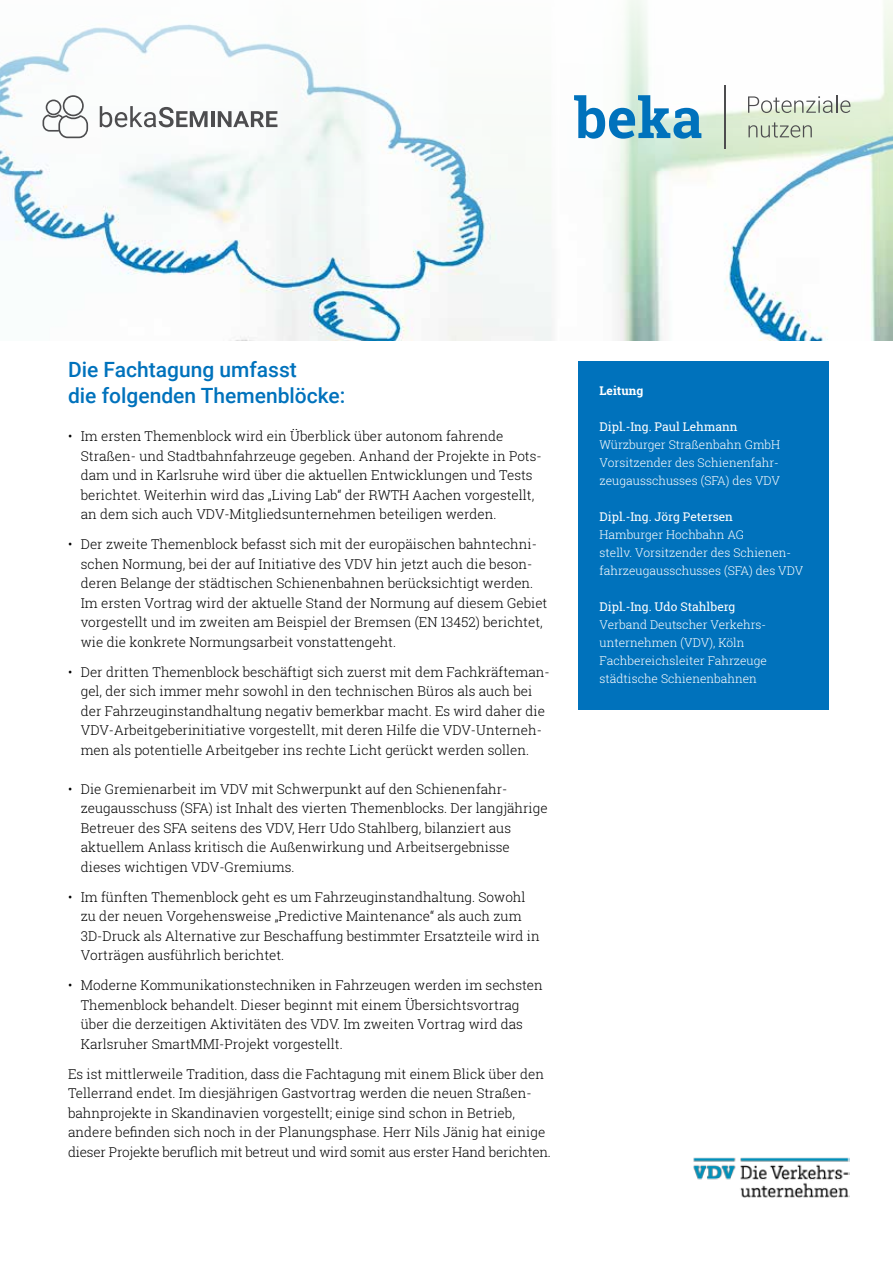
<style>
.page{position:relative;width:893px;height:1263px;background:#fff}
.page>*{position:absolute;margin:0;border:0;box-sizing:border-box;transform-origin:0 0}
.t1{font:500 21px/25.5px "Roboto";color:#0072bc}
.t2{font:300 13.5px/19.5px "Roboto Slab";color:#000}
.t3{font:300 12px/18px "Roboto Slab";color:#fff}
.t4{font:12px "Roboto Slab";color:#fff}
.t5{font:700 12px "Roboto Slab";color:#fff}
</style>
<div class="page">
<img style="left:240px;top:306px;width:653px;height:34px">
<svg style="left:0;top:0;width:893px;height:306px"></svg>
<div style="left:578px;top:361px;width:251px;height:349px;background:#0072bc"></div>
<svg style="left:574px;top:95px;width:127px;height:44px"></svg>
<hr style="left:724px;top:85px;width:1px;height:64px;background:#4d4d4f">
<svg style="left:748px;top:122px;width:64px;height:16px"></svg>
<svg style="left:748px;top:96px;width:102px;height:17px"></svg>
<svg style="left:100px;top:106px;width:108px;height:21px"></svg>
<hr style="left:211px;top:111px;width:3px;height:16px;background:#4d4d4f">
<svg style="left:218px;top:111px;width:59px;height:16px"></svg>
<svg style="left:43px;top:95px;width:45px;height:43px"></svg>
<img style="left:693px;top:1157px;width:157px;height:41px">
<h1 class="t1" style="left:68px;top:356px;width:279px">Die Fachtagung umfasst<br>die folgenden Themenblöcke:</h1>
<p class="t2" style="left:81px;top:426px;width:462px;text-indent:-13px">• Im ersten Themenblock wird ein Überblick über autonom fahrende Straßen- und Stadtbahnfahrzeuge gegeben. Anhand der Projekte in Pots&shy;dam und in Karlsruhe wird über die aktuellen Entwicklungen und Tests berichtet. Weiterhin wird das „Living Lab“ der RWTH Aachen vorgestellt, an dem sich auch VDV-Mitgliedsunternehmen beteiligen werden.</p>
<p class="t2" style="left:81px;top:534px;width:468px;text-indent:-13px">• Der zweite Themenblock befasst sich mit der europäischen bahntechni&shy;schen Normung, bei der auf Initiative des VDV hin jetzt auch die beson&shy;deren Belange der städtischen Schienenbahnen berücksichtigt werden.<br>Im ersten Vortrag wird der aktuelle Stand der Normung auf diesem Gebiet vorgestellt und im zweiten am Beispiel der Bremsen (EN 13452) berichtet, wie die konkrete Normungsarbeit vonstattengeht.</p>
<p class="t2" style="left:68px;top:662px;width:483px;text-align:center">• Der dritten Themenblock beschäftigt sich zuerst mit dem Fachkräfteman&shy;gel, der sich immer mehr sowohl in den technischen Büros als auch bei<br>der Fahrzeuginstandhaltung negativ bemerkbar macht. Es wird daher die VDV-Arbeitgeberinitiative vorgestellt, mit deren Hilfe die VDV-Unterneh&shy;men als potentielle Arbeitgeber ins rechte Licht gerückt werden sollen.</p>
<p class="t2" style="left:81px;top:779px;width:468px;text-indent:-13px">• Die Gremienarbeit im VDV mit Schwerpunkt auf den Schienenfahr&shy;zeugausschuss (SFA) ist Inhalt des vierten Themenblocks. Der langjährige Betreuer des SFA seitens des VDV, Herr Udo Stahlberg, bilanziert aus aktuellem Anlass kritisch die Außenwirkung und Arbeitsergebnisse dieses wichtigen VDV-Gremiums.</p>
<p class="t2" style="left:81px;top:887px;width:460px;text-indent:-13px">• Im fünften Themenblock geht es um Fahrzeuginstandhaltung. Sowohl zu der neuen Vorgehensweise „Predictive Maintenance“ als auch zum 3D-Druck als Alternative zur Beschaffung bestimmter Ersatzteile wird in Vorträgen ausführlich berichtet.</p>
<p class="t2" style="left:81px;top:975px;width:464px;text-indent:-13px">• Moderne Kommunikationstechniken in Fahrzeugen werden im sechsten Themenblock behandelt. Dieser beginnt mit einem Übersichtsvortrag über die derzeitigen Aktivitäten des VDV. Im zweiten Vortrag wird das Karlsruher SmartMMI-Projekt vorgestellt.</p>
<p class="t2" style="left:68px;top:1064px;width:484px">Es ist mittlerweile Tradition, dass die Fachtagung mit einem Blick über den Tellerrand endet. Im diesjährigen Gastvortrag werden die neuen Straßen&shy;bahnprojekte in Skandinavien vorgestellt; einige sind schon in Betrieb, andere befinden sich noch in der Planungsphase. Herr Nils Jänig hat einige dieser Projekte beruflich mit betreut und wird somit aus erster Hand berichten.</p>
<p class="t5" style="left:600px;top:383px;width:45px">Leitung</p>
<p class="t4" style="left:600px;top:419px;width:139px">Dipl.-Ing. Paul Lehmann</p>
<p class="t3" style="left:600px;top:436px;width:182px;text-align:justify">Würzburger Straßenbahn GmbH Vorsitzender des Schienenfahr&shy;zeugausschusses (SFA) des VDV</p>
<p class="t4" style="left:600px;top:509px;width:135px">Dipl.-Ing. Jörg Petersen</p>
<p class="t3" style="left:600px;top:526px;width:205px">Hamburger Hochbahn AG<br>stellv. Vorsitzender des Schienen&shy;fahrzeugausschusses (SFA) des VDV</p>
<p class="t4" style="left:600px;top:599px;width:137px">Dipl.-Ing. Udo Stahlberg</p>
<p class="t3" style="left:600px;top:616px;width:169px">Verband Deutscher Verkehrs&shy;unternehmen (VDV), Köln<br>Fachbereichsleiter Fahrzeuge städtische Schienenbahnen</p>
</div>
